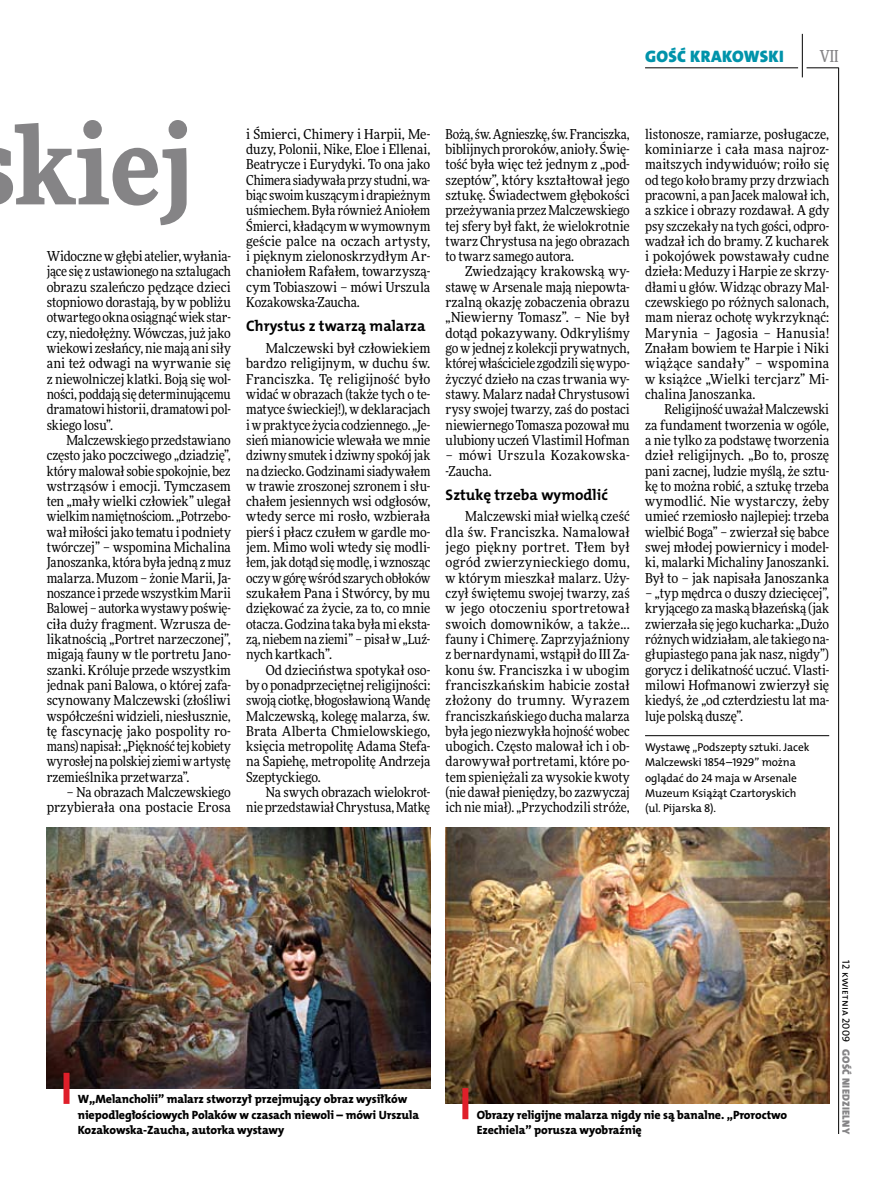
<style>
.page{position:relative;width:893px;height:1191px;background:#fff}
.page>*{position:absolute;margin:0;border:0;box-sizing:border-box;transform-origin:0 0}
.t1{font:900 108px "Freeday Narrow";color:#858486}
.t2{font:16.65px "The Mix HP9 Blk";letter-spacing:.02em;color:#0093aa}
.t3{font:500 16.5px "Freeday Narrow";color:#858486;scale:.9 1}
.t4{font:15.3px "The Mix HP7 Bld";color:#000}
.t5{font:13.65px/15.3px "Freeday Narrow News";letter-spacing:-.005em;color:#000;text-align:justify}
.t6{font:13.65px/15.3px "Freeday Narrow News";letter-spacing:.02em;color:#000}
.t7{font:12px/15.3px "The Mix HP8 Ex Bld";letter-spacing:-.005em;color:#000}
.t8{font:11.4px/15.3px "The Mix HP5 Plain";letter-spacing:-.01em;color:#000}
.t9{font:10.5px "The Mix HP9 Blk";letter-spacing:.025em;color:#858486}
.t10{font:10.5px "The Mix HP5 Plain";letter-spacing:.02em;color:#000}
</style>
<div class="page">
<hr style="left:806px;top:68px;width:33px;height:1px;background:#000">
<hr style="left:645px;top:68px;width:153px;height:1px;background:#000">
<hr style="left:838px;top:68px;width:1px;height:1066px;background:#000">
<hr style="left:802px;top:34px;width:1px;height:43px;background:#000">
<hr style="left:645px;top:735px;width:184px;height:1px;background:#000">
<img style="left:446px;top:827px;width:383px;height:276px">
<img style="left:47px;top:827px;width:383px;height:261px">
<div style="left:64px;top:1072px;width:6px;height:31px;background:#df1f2a"></div>
<div style="left:462px;top:1088px;width:6px;height:31px;background:#df1f2a"></div>
<p class="t2" style="left:645px;top:46px;width:140px">GOŚĆ KRAKOWSKI</p>
<p class="t3" style="left:820px;top:46px;width:22px">VII</p>
<h1 class="t1" style="left:15px;top:95px;width:179px">kiej</h1>
<p class="t5" style="left:47px;top:248px;width:186px">Widoczne w głębi atelier, wyłania&shy;jące się zustawionego na sztalugach obrazu szaleńczo pędzące dzieci stopniowo dorastają, by w pobliżu otwartego okna osiągnąć wiek star&shy;czy, niedołężny. Wówczas, już jako wiekowi zesłańcy, niemają ani siły ani też odwagi na wyrwanie się z niewolniczej klatki. Boją się wol&shy;ności, poddają się determinującemu dramatowi historii, dramatowi pol&shy;skiego losu”.</p>
<p class="t5" style="left:47px;top:432px;width:186px;text-indent:20px">Malczewskiego przedstawiano często jako poczciwego „dziadzię”, który malował sobie spokojnie, bez wstrząsów i emocji. Tymczasem ten „mały wielki człowiek” ulegał wielkim namiętnościom. „Potrzebo&shy;wał miłości jako tematu i podniety twórczej” – wspomina Michalina Janoszanka, która była jedną zmuz malarza. Muzom – żonie Marii, Ja&shy;noszance i przede wszystkim Marii Balowej – autorka wystawy poświę&shy;ciła duży fragment. Wzrusza de&shy;likatnością „Portret narzeczonej”, migają fauny w tle portretu Jano&shy;szanki. Króluje przede wszystkim jednak pani Balowa, o której zafa&shy;scynowany Malczewski (złośliwi współcześni widzieli, niesłusznie, tę fascynację jako pospolity ro&shy;mans) napisał: „Piękność tej kobiety wyrosłej napolskiej ziemi wartystę rzemieślnika przetwarza”.</p>
<p class="t5" style="left:47px;top:784px;width:186px;text-align:right">– Na obrazach Malczewskiego przybierała ona postacie Erosa</p>
<p class="t5" style="left:246px;top:126px;width:186px">i Śmierci, Chimery i Harpii, Me&shy;duzy, Polonii, Nike, Eloe i Ellenai, Beatrycze i Eurydyki. To ona jako Chimera siadywała przy studni, wa&shy;biąc swoim kuszącym i drapieżnym uśmiechem. Była również Aniołem Śmierci, kładącym w wymownym geście palce na oczach artysty, i pięknym zielonoskrzydłym Ar&shy;chaniołem Rafałem, towarzyszą&shy;cym Tobiaszowi – mówi Urszula Kozakowska-Zaucha.</p>
<p class="t4" style="left:246px;top:316px;width:181px">Chrystus z twarzą malarza</p>
<p class="t5" style="left:246px;top:340px;width:186px;text-indent:20px">Malczewski był człowiekiem bardzo religijnym, w duchu św.<br>Franciszka. Tę religijność było widać w obrazach (także tych o te&shy;matyce świeckiej!), w deklaracjach iwpraktyce życia codziennego. „Je&shy;sień mianowicie wlewała we mnie dziwny smutek i dziwny spokój jak na dziecko. Godzinami siadywałem w trawie zroszonej szronem i słu&shy;chałem jesiennych wsi odgłosów, wtedy serce mi rosło, wzbierała pierś i płacz czułem w gardle mo&shy;jem. Mimo woli wtedy się modli&shy;łem, jak dotąd się modlę, iwznosząc oczy wgórę wśród szarych obłoków szukałem Pana i Stwórcy, by mu dziękować za życie, za to, co mnie otacza. Godzina taka była mi eksta&shy;zą, niebem na ziemi” – pisał w„Luź&shy;nych kartkach”.</p>
<p class="t5" style="left:246px;top:662px;width:186px;text-indent:20px">Od dzieciństwa spotykał oso&shy;by o ponadprzeciętnej religijności: swoją ciotkę, błogosławioną Wandę Malczewską, kolegę malarza, św.<br>Brata Alberta Chmielowskiego, księcia metropolitę Adama Stefa&shy;na Sapiehę, metropolitę Andrzeja Szeptyckiego.</p>
<p class="t5" style="left:246px;top:784px;width:186px;text-align:right">Na swych obrazach wielokrot&shy;nie przedstawiał Chrystusa, Matkę</p>
<p class="t5" style="left:446px;top:126px;width:186px">Bożą, św. Agnieszkę, św. Franciszka, biblijnych proroków, anioły. Świę&shy;tość była więc też jednym z „pod&shy;szeptów”, który kształtował jego sztukę. Świadectwem głębokości przeżywania przez Malczewskiego tej sfery był fakt, że wielokrotnie twarz Chrystusa na jego obrazach to twarz samego autora.</p>
<p class="t5" style="left:446px;top:264px;width:186px;text-indent:20px">Zwiedzający krakowską wy&shy;stawę w Arsenale mają niepowta&shy;rzalną okazję zobaczenia obrazu „Niewierny Tomasz”. – Nie był dotąd pokazywany. Odkryliśmy go w jednej z kolekcji prywatnych, której właściciele zgodzilisię wypo&shy;życzyć dzieło na czas trwania wy&shy;stawy. Malarz nadał Chrystusowi rysy swojej twarzy, zaś do postaci niewiernego Tomasza pozował mu ulubiony uczeń Vlastimil Hofman</p>
<p class="t6" style="left:446px;top:447px;width:186px">– mówi Urszula Kozakowska--Zaucha.</p>
<p class="t4" style="left:446px;top:484px;width:164px">Sztukę trzeba wymodlić</p>
<p class="t5" style="left:446px;top:509px;width:186px;text-indent:20px">Malczewski miał wielką cześć dla św. Franciszka. Namalował jego piękny portret. Tłem był ogród zwierzynieckiego domu, w którym mieszkał malarz. Uży&shy;czył świętemu swojej twarzy, zaś w jego otoczeniu sportretował swoich domowników, a także... fauny i Chimerę. Zaprzyjaźniony z bernardynami, wstąpił do III Za&shy;konu św. Franciszka i w ubogim franciszkańskim habicie został złożony do trumny. Wyrazem franciszkańskiego ducha malarza była jego niezwykła hojność wobec ubogich. Często malował ich i ob&shy;darowywał portretami, które po&shy;tem spieniężali za wysokie kwoty (nie dawał pieniędzy, bo zazwyczaj ich nie miał). „Przychodzili stróże,</p>
<p class="t5" style="left:645px;top:126px;width:186px">listonosze, ramiarze, posługacze, kominiarze i cała masa najroz&shy;maitszych indywiduów; roiło się od tego koło bramy przy drzwiach pracowni, a pan Jacek malował ich, a szkice i obrazy rozdawał. A gdy psy szczekały na tych gości, odpro&shy;wadzał ich do bramy. Z kucharek i pokojówek powstawały cudne dzieła: Meduzy i Harpie ze skrzy&shy;dłami u głów. Widząc obrazy Mal&shy;czewskiego po różnych salonach, mam nieraz ochotę wykrzyknąć:<br>Marynia – Jagosia – Hanusia!<br>Znałam bowiem te Harpie i Niki wiążące sandały” – wspomina w książce „Wielki tercjarz” Mi&shy;chalina Janoszanka.</p>
<p class="t5" style="left:645px;top:401px;width:186px;text-indent:20px">Religijność uważał Malczewski za fundament tworzenia w ogóle, a nie tylko za podstawę tworzenia dzieł religijnych. „Bo to, proszę pani zacnej, ludzie myślą, że sztu&shy;kę to można robić, a sztukę trzeba wymodlić. Nie wystarczy, żeby umieć rzemiosło najlepiej: trzeba wielbić Boga” – zwierzał się babce swej młodej powiernicy i model&shy;ki, malarki Michaliny Janoszanki.<br>Był to – jak napisała Janoszanka</p>
<p class="t5" style="left:645px;top:585px;width:186px">– „typ mędrca o duszy dziecięcej”, kryjącego zamaską błazeńską (jak zwierzała się jego kucharka: „Dużo różnych widziałam, ale takiego na&shy;głupiastego pana jak nasz, nigdy”) gorycz i delikatność uczuć. Vlasti&shy;milowi Hofmanowi zwierzył się kiedyś, że „od czterdziestu lat ma&shy;luje polską duszę”.</p>
<p class="t8" style="left:645px;top:739px;width:166px">Wystawę „Podszepty sztuki. Jacek<br>Malczewski 1854–1929” można oglądać do 24 maja w Arsenale<br>Muzeum Książąt Czartoryskich (ul. Pijarska 8).</p>
<p class="t7" style="left:78px;top:1091px;width:343px">W„Melancholii” malarz stworzył przejmujący obraz wysiłków niepodległościowych Polaków w czasach niewoli – mówi Urszula<br>Kozakowska-Zaucha, autorka wystawy</p>
<p class="t7" style="left:477px;top:1107px;width:312px">Obrazy religijne malarza nigdy nie są banalne. „Proroctwo<br>Ezechiela” porusza wyobraźnię</p>
<p class="t10" style="left:853px;top:960px;width:83px;rotate:90deg">12 kwietnia 2009</p>
<p class="t9" style="left:853px;top:1049px;width:86px;rotate:90deg">GOŚĆ NIEDZIELNY</p>
</div>
